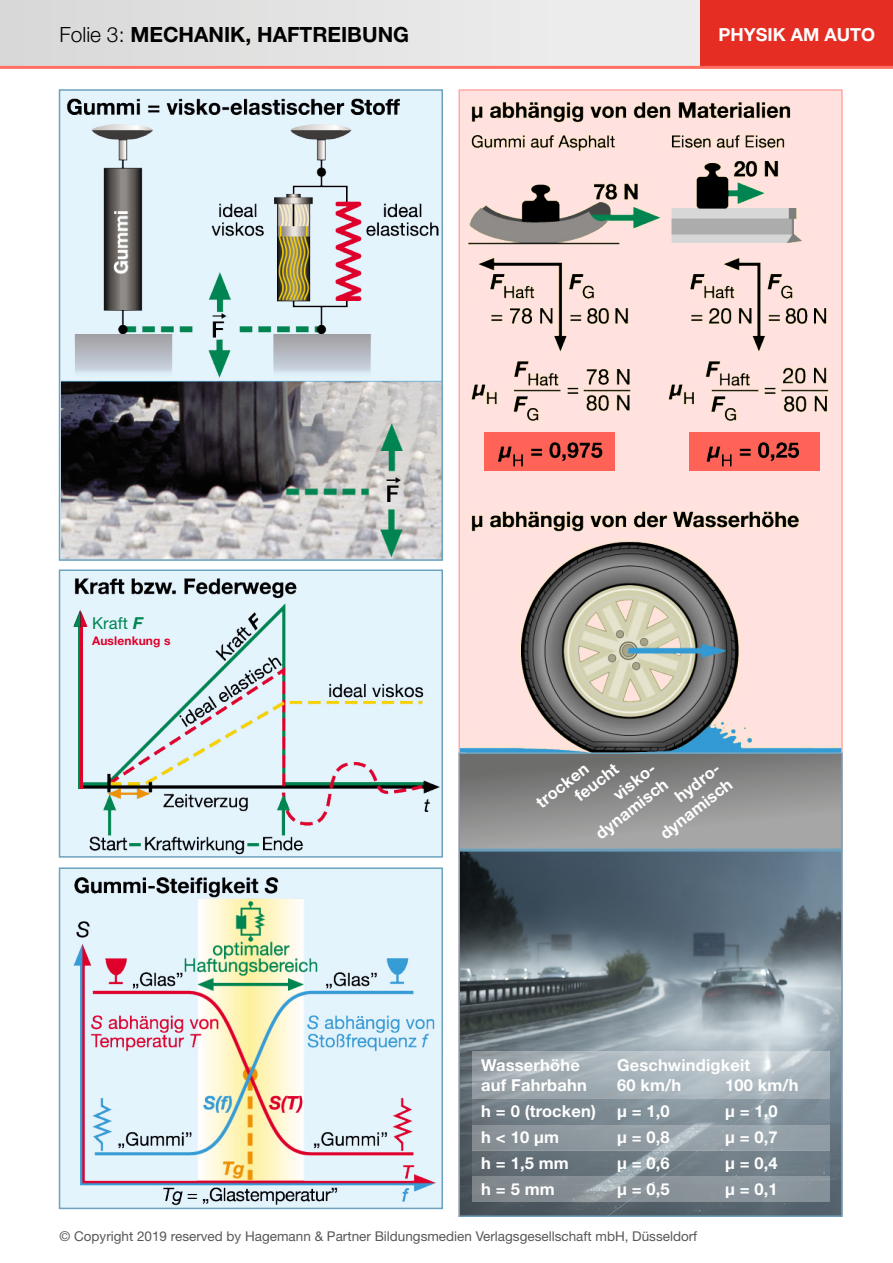
<style>
.page{position:relative;width:893px;height:1263px;background:#fff}
.page>*{position:absolute;margin:0;border:0;box-sizing:border-box;transform-origin:0 0}
.t1{font:700 21px "Helvetica Neue";color:#000}
.t2{font:700 18px "Helvetica Neue";color:#fff}
.t3{font:700 16.5px/26.2px "Helvetica Neue";letter-spacing:.01em;color:#fff}
.t4{font:16.5px "Helvetica Neue";letter-spacing:.01em;color:#008452}
.t5{font:13.5px "Helvetica Neue";color:#575756}
.t6{font:700 12px "Helvetica Neue";letter-spacing:.01em;color:#df002c}
.s1{font-weight:300}
.s2{font-weight:700;font-style:italic}
</style>
<div class="page">
<div style="left:0;top:0;width:701px;height:65px;background:#e4e4e4"></div>
<div style="left:701px;top:0;width:192px;height:67px;background:#e62d23"></div>
<hr style="left:0;top:66px;width:893px;height:3px;background:#ff6f64">
<img style="left:62px;top:92px;width:378px;height:466px">
<div style="left:59px;top:89px;width:384px;height:472px;border:2px solid #6da2bf"></div>
<img style="left:62px;top:572px;width:378px;height:283px">
<div style="left:59px;top:569px;width:384px;height:289px;border:2px solid #6da2bf"></div>
<img style="left:92px;top:612px;width:16px;height:18px">
<img style="left:62px;top:870px;width:378px;height:336px">
<div style="left:59px;top:867px;width:384px;height:342px;border:2px solid #6da2bf"></div>
<img style="left:461px;top:92px;width:379px;height:660px">
<img style="left:461px;top:853px;width:379px;height:361px">
<div style="left:458px;top:850px;width:385px;height:367px;border:2px solid #6da2bf"></div>
<svg style="left:461px;top:755px;width:379px;height:92px;background:#8d8d8c"></svg>
<div style="left:458px;top:752px;width:385px;height:98px;border:2px solid #6da2bf"></div>
<svg style="left:473px;top:1052px;width:357px;height:47px;background:#aab5bb"></svg>
<svg style="left:473px;top:1125px;width:357px;height:25px;background:#939da4"></svg>
<svg style="left:473px;top:1176px;width:357px;height:26px;background:#899299"></svg>
<svg style="left:473px;top:1099px;width:357px;height:25px;background:#7e8c94"></svg>
<svg style="left:473px;top:1150px;width:357px;height:26px;background:#6f7b84"></svg>
<svg style="left:484px;top:433px;width:131px;height:38px;background:#e1574d"></svg>
<svg style="left:689px;top:433px;width:131px;height:38px;background:#e5584e"></svg>
<hr style="left:78px;top:627px;width:2px;height:161px;background:#028752">
<hr style="left:80px;top:627px;width:3px;height:161px;background:#df002c">
<svg style="left:74px;top:610px;width:14px;height:17px"></svg>
<p class="t1" style="left:60px;top:21px;width:351px"><span class="s1">Folie 3:</span> MECHANIK, HAFTREIBUNG</p>
<p class="t2" style="left:718px;top:23px;width:158px">PHYSIK AM AUTO</p>
<p class="t4" style="left:92px;top:614px;width:52px">Kraft <span class="s2">F</span></p>
<p class="t6" style="left:92px;top:633px;width:80px">Auslenkung s</p>
<p class="t3" style="left:559px;top:775px;width:52px;line-height:18.5px;text-indent:-34px;rotate:-38deg">trocken feucht</p>
<p class="t3" style="left:589px;top:824px;width:88px;rotate:-38deg">dynamisch</p>
<p class="t3" style="left:669px;top:788px;width:55px;rotate:-38deg">hydro-</p>
<p class="t3" style="left:607px;top:786px;width:52px;rotate:-38deg">visko-</p>
<p class="t3" style="left:654px;top:824px;width:88px;rotate:-38deg">dynamisch</p>
<p class="t3" style="left:481px;top:1054px;width:107px;line-height:19.8px">Wasserhöhe auf Fahrbahn</p>
<p class="t3" style="left:481px;top:1097px;width:116px">h = 0 (trocken) h &lt; 10 µm<br>h = 1,5 mm<br>h = 5 mm</p>
<p class="t3" style="left:617px;top:1054px;width:135px;line-height:19.8px">Geschwindigkeit<br>60 km/h</p>
<p class="t3" style="left:725px;top:1071px;width:75px">100 km/h</p>
<p class="t3" style="left:617px;top:1097px;width:54px">µ = 1,0</p>
<p class="t3" style="left:725px;top:1097px;width:54px">µ = 1,0</p>
<p class="t3" style="left:617px;top:1123px;width:54px">µ = 0,8</p>
<p class="t3" style="left:725px;top:1123px;width:54px">µ = 0,7</p>
<p class="t3" style="left:617px;top:1150px;width:54px">µ = 0,6</p>
<p class="t3" style="left:725px;top:1150px;width:54px">µ = 0,4</p>
<p class="t3" style="left:617px;top:1176px;width:54px">µ = 0,5</p>
<p class="t3" style="left:725px;top:1176px;width:54px">µ = 0,1</p>
<p class="t5" style="left:60px;top:1228px;width:639px">© Copyright 2019 reserved by Hagemann &amp; Partner Bildungsmedien Verlagsgesellschaft mbH, Düsseldorf</p>
</div>
